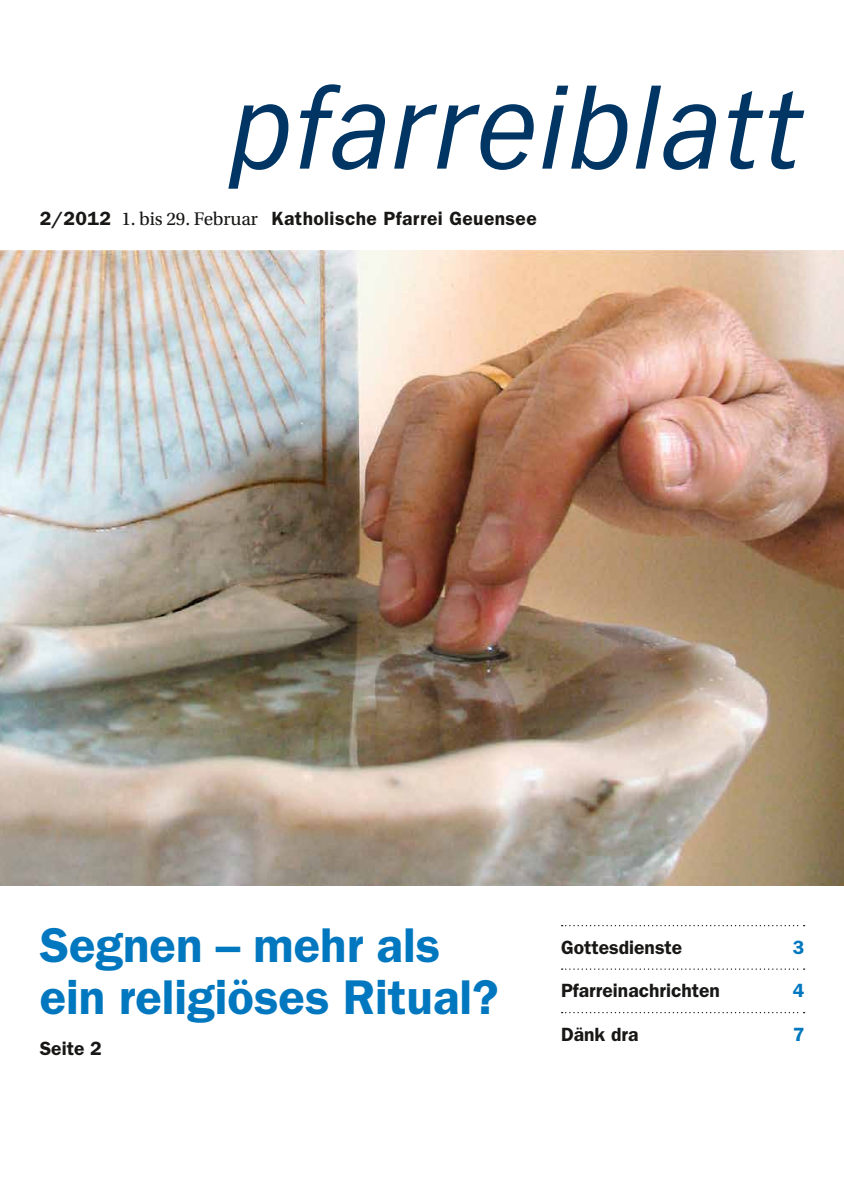
<style>
.page{position:relative;width:844px;height:1191px;background:#fff}
.page>*{position:absolute;margin:0;border:0;box-sizing:border-box;transform-origin:0 0}
.t1{font:600 49px/52.5px "ITC Franklin Gothic Std";color:#0077be}
.t2{font:600 19.25px "ITC Franklin Gothic Std";letter-spacing:.02em;color:#181716}
.t3{font:600 19.25px "ITC Franklin Gothic Std";color:#181716}
.t4{font:600 19.25px "ITC Franklin Gothic Std";color:#0077be}
.s1{font-family:"Utopia Std";font-weight:400}
</style>
<div class="page">
<svg style="left:228px;top:104px;width:60px;height:85px"></svg>
<svg style="left:299px;top:84px;width:86px;height:86px"></svg>
<svg style="left:394px;top:104px;width:139px;height:66px"></svg>
<svg style="left:542px;top:86px;width:85px;height:84px"></svg>
<svg style="left:635px;top:86px;width:80px;height:84px"></svg>
<svg style="left:728px;top:91px;width:76px;height:78px"></svg>
<svg style="left:561px;top:925px;width:243px;height:1px"></svg>
<svg style="left:561px;top:968px;width:243px;height:1px"></svg>
<svg style="left:561px;top:1012px;width:243px;height:1px"></svg>
<img style="left:0;top:251px;width:843px;height:634px">
<p class="t2" style="left:40px;top:207px;width:498px">2/2012 <span class="s1">1. bis 29. Februar</span> Katholische Pfarrei Geuensee</p>
<h1 class="t1" style="left:40px;top:918px;width:460px">Segnen – mehr als ein religiöses Ritual?</h1>
<p class="t3" style="left:40px;top:1037px;width:63px">Seite 2</p>
<p class="t3" style="left:561px;top:935px;width:123px">Gottesdienste</p>
<p class="t4" style="left:792px;top:935px;width:13px">3</p>
<p class="t3" style="left:561px;top:979px;width:160px">Pfarreinachrichten</p>
<p class="t4" style="left:792px;top:979px;width:13px">4</p>
<p class="t3" style="left:561px;top:1022px;width:79px">Dänk dra</p>
<p class="t4" style="left:792px;top:1022px;width:13px">7</p>
</div>
